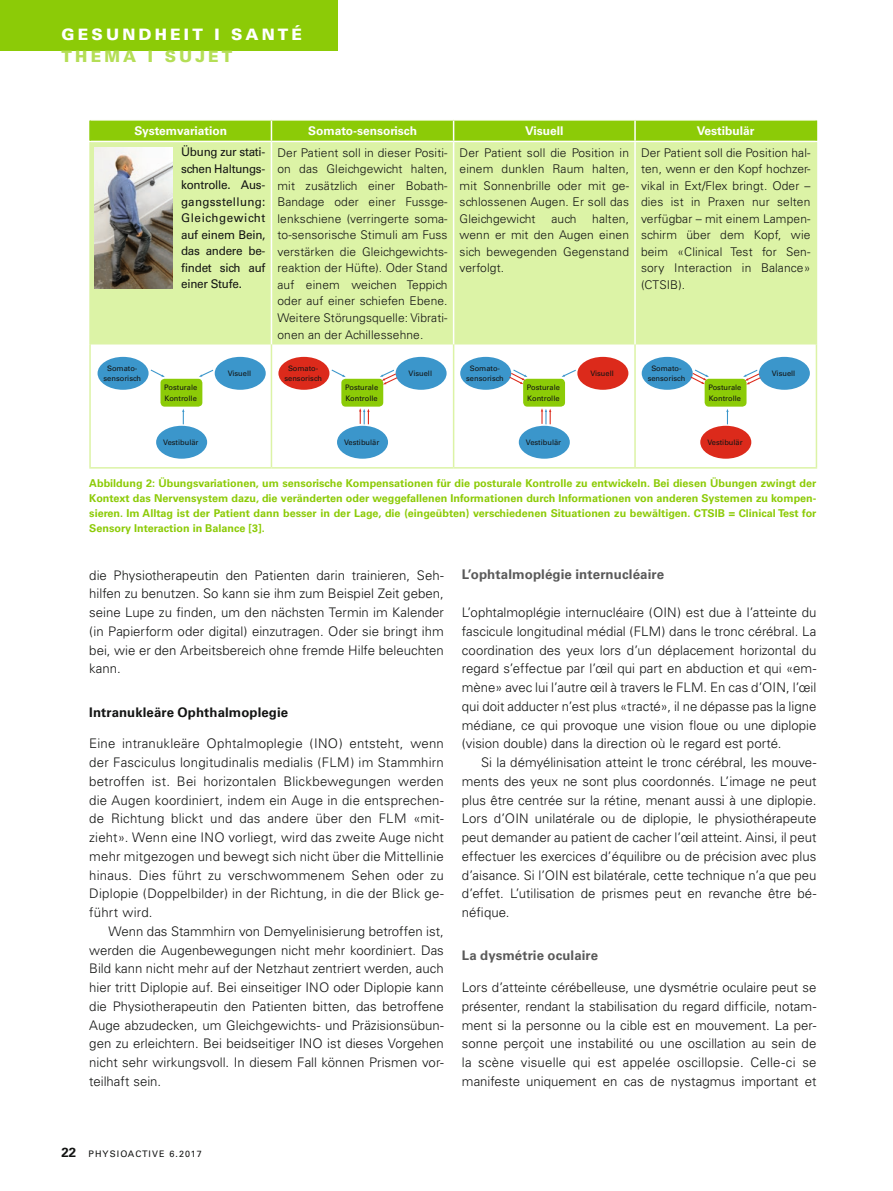
<style>
.page{position:relative;width:893px;height:1191px;background:#fff}
.page>*{position:absolute;margin:0;border:0;box-sizing:border-box;transform-origin:0 0}
.t1{font:900 15.75px "Univers";letter-spacing:.2em;color:#fff}
.t2{font:900 15.75px "Univers";letter-spacing:.2em;color:#b4de56}
.t3{font:700 13.35px "Univers";letter-spacing:.01em;color:#5a5a5a}
.t4{font:300 13.2px/18.8px "Univers";color:#131413;text-align:justify}
.t5{font:700 13.2px "Univers";letter-spacing:.01em;color:#131413}
.t6{font:700 13.2px "Univers";letter-spacing:.01em;color:#5a5a5a}
.t7{font:300 12px/16.5px "Univers";letter-spacing:.01em;color:#131413;text-align:justify}
.t8{font:12px/16.5px "Univers";letter-spacing:-.02em;color:#131413;text-align:justify}
.t9{font:700 12px "Univers";color:#fff}
.t10{font:700 10.8px/15px "Univers";color:#8ccb07;text-align:justify}
.t11{font:9px "Univers";letter-spacing:.12em;color:#131413}
.t12{font:7.5px/10.5px "Univers";color:#131413;text-align:center}
.s1{font-weight:700;font-size:13.2px}
</style>
<div class="page">
<div style="left:0;top:0;width:338px;height:51px;background:#8ccb07"></div>
<div style="left:91px;top:142px;width:725px;height:202px;background:#dcf3a6"></div>
<hr style="left:271px;top:142px;width:1px;height:202px;background:#fff">
<hr style="left:453px;top:142px;width:1px;height:202px;background:#fff">
<hr style="left:634px;top:142px;width:2px;height:202px;background:#fff">
<hr style="left:89px;top:344px;width:2px;height:123px;background:#dcf3a6">
<hr style="left:271px;top:344px;width:1px;height:123px;background:#dcf3a6">
<hr style="left:453px;top:344px;width:1px;height:123px;background:#dcf3a6">
<hr style="left:634px;top:344px;width:2px;height:123px;background:#dcf3a6">
<hr style="left:816px;top:344px;width:1px;height:123px;background:#dcf3a6">
<hr style="left:89px;top:467px;width:182px;height:1px;background:#dcf3a6">
<hr style="left:271px;top:467px;width:183px;height:1px;background:#dcf3a6">
<hr style="left:454px;top:467px;width:181px;height:1px;background:#dcf3a6">
<hr style="left:635px;top:467px;width:182px;height:1px;background:#dcf3a6">
<hr style="left:89px;top:142px;width:2px;height:202px;background:#dcf3a6">
<hr style="left:816px;top:142px;width:1px;height:202px;background:#dcf3a6">
<hr style="left:89px;top:121px;width:2px;height:20px;background:#8ccb07">
<svg style="left:90px;top:120px;width:727px;height:21px;background:#91cd13"></svg>
<div style="left:156px;top:426px;width:51px;height:33px;background:#3b96cb;border-radius:50%"></div>
<div style="left:337px;top:426px;width:51px;height:33px;background:#3b96cb;border-radius:50%"></div>
<div style="left:519px;top:426px;width:51px;height:33px;background:#3b96cb;border-radius:50%"></div>
<div style="left:700px;top:426px;width:51px;height:33px;background:#dc2a1b;border-radius:50%"></div>
<div style="left:98px;top:357px;width:51px;height:33px;background:#3b96cb;border-radius:50%"></div>
<div style="left:278px;top:357px;width:51px;height:33px;background:#dc2a1b;border-radius:50%"></div>
<div style="left:460px;top:357px;width:51px;height:33px;background:#3b96cb;border-radius:50%"></div>
<div style="left:642px;top:357px;width:51px;height:33px;background:#3b96cb;border-radius:50%"></div>
<div style="left:215px;top:357px;width:51px;height:33px;background:#3b96cb;border-radius:50%"></div>
<div style="left:396px;top:357px;width:51px;height:33px;background:#3b96cb;border-radius:50%"></div>
<div style="left:577px;top:357px;width:51px;height:33px;background:#dc2a1b;border-radius:50%"></div>
<div style="left:759px;top:357px;width:51px;height:33px;background:#3b96cb;border-radius:50%"></div>
<div style="left:160px;top:379px;width:42px;height:27px;background:#8ccb07;border-radius:4px"></div>
<div style="left:341px;top:379px;width:42px;height:27px;background:#8ccb07;border-radius:4px"></div>
<div style="left:523px;top:379px;width:42px;height:27px;background:#8ccb07;border-radius:4px"></div>
<div style="left:705px;top:379px;width:41px;height:27px;background:#8ccb07;border-radius:4px"></div>
<svg style="left:151px;top:369px;width:14px;height:8px"></svg>
<svg style="left:331px;top:369px;width:15px;height:8px"></svg>
<svg style="left:182px;top:409px;width:2px;height:15px"></svg>
<svg style="left:726px;top:409px;width:3px;height:15px"></svg>
<svg style="left:509px;top:369px;width:18px;height:15px"></svg>
<svg style="left:691px;top:369px;width:18px;height:15px"></svg>
<svg style="left:199px;top:370px;width:14px;height:7px"></svg>
<svg style="left:380px;top:370px;width:17px;height:14px"></svg>
<svg style="left:562px;top:370px;width:14px;height:7px"></svg>
<svg style="left:743px;top:370px;width:17px;height:14px"></svg>
<svg style="left:359px;top:408px;width:11px;height:16px"></svg>
<svg style="left:541px;top:408px;width:10px;height:16px"></svg>
<img style="left:94px;top:148px;width:79px;height:141px">
<p class="t1" style="left:62px;top:25px;width:242px">GESUNDHEIT I SANTÉ</p>
<p class="t2" style="left:62px;top:47px;width:172px">THEMA I SUJET</p>
<p class="t9" style="left:134px;top:124px;width:94px">Systemvariation</p>
<p class="t9" style="left:308px;top:124px;width:111px">Somato-sensorisch</p>
<p class="t9" style="left:525px;top:124px;width:40px">Visuell</p>
<p class="t9" style="left:697px;top:124px;width:59px">Vestibulär</p>
<p class="t8" style="left:181px;top:144px;width:86px">Übung zur stati&shy;schen Haltungs&shy;kontrolle. Aus&shy;gangsstellung:<br>Gleichgewicht auf einem Bein, das andere be&shy;findet sich auf einer Stufe.</p>
<p class="t7" style="left:277px;top:144px;width:172px">Der Patient soll in dieser Positi&shy;on das Gleichgewicht halten, mit zusätzlich einer Bobath-Bandage oder einer Fussge&shy;lenkschiene (verringerte soma&shy;to-sensorische Stimuli am Fuss verstärken die Gleichgewichts&shy;reaktion der Hüfte). Oder Stand auf einem weichen Teppich oder auf einer schiefen Ebene.<br>Weitere Störungsquelle: Vibrati&shy;onen an der Achillessehne.</p>
<p class="t7" style="left:460px;top:144px;width:171px">Der Patient soll die Position in einem dunklen Raum halten, mit Sonnenbrille oder mit ge&shy;schlossenen Augen. Er soll das Gleichgewicht</p>
<p class="t7" style="left:641px;top:144px;width:171px;text-align:left">Der Patient soll die Position hal&shy;ten, wenn er den Kopf hochzer&shy;vikal in Ext/Flex bringt. Oder – dies ist in Praxen nur selten verfügbar – mit einem Lampen&shy;schirm über dem Kopf, wie beim «Clinical Test for Sen-- sory Interaction in Balance» (CTSIB).</p>
<p class="t7" style="left:460px;top:210px;width:171px;text-indent:133px">halten, wenn er mit den Augen einen sich bewegenden Gegenstand verfolgt.</p>
<p class="t7" style="left:551px;top:210px;width:27px">auch</p>
<p class="t12" style="left:104px;top:363px;width:39px">Somato&shy;sensorisch</p>
<p class="t12" style="left:284px;top:363px;width:39px">Somato&shy;sensorisch</p>
<p class="t12" style="left:466px;top:363px;width:39px">Somato&shy;sensorisch</p>
<p class="t12" style="left:648px;top:363px;width:39px">Somato&shy;sensorisch</p>
<p class="t12" style="left:228px;top:368px;width:25px">Visuell</p>
<p class="t12" style="left:409px;top:368px;width:25px">Visuell</p>
<p class="t12" style="left:590px;top:368px;width:25px">Visuell</p>
<p class="t12" style="left:772px;top:368px;width:25px">Visuell</p>
<p class="t12" style="left:164px;top:382px;width:35px;text-align:left">Posturale<br>Kontrolle</p>
<p class="t12" style="left:345px;top:382px;width:35px;text-align:left">Posturale<br>Kontrolle</p>
<p class="t12" style="left:527px;top:382px;width:35px;text-align:left">Posturale<br>Kontrolle</p>
<p class="t12" style="left:708px;top:382px;width:35px;text-align:left">Posturale<br>Kontrolle</p>
<p class="t12" style="left:163px;top:437px;width:37px">Vestibulär</p>
<p class="t12" style="left:344px;top:437px;width:37px">Vestibulär</p>
<p class="t12" style="left:526px;top:437px;width:37px">Vestibulär</p>
<p class="t12" style="left:707px;top:437px;width:37px">Vestibulär</p>
<p class="t10" style="left:89px;top:476px;width:729px">Abbildung 2: Übungsvariationen, um sensorische Kompensationen für die posturale Kontrolle zu entwickeln. Bei diesen Übungen zwingt der Kontext das Nervensystem dazu, die veränderten oder weggefallenen Informationen durch Informationen von anderen Systemen zu kompen&shy;sieren. Im Alltag ist der Patient dann besser in der Lage, die (eingeübten) verschiedenen Situationen zu bewältigen. CTSIB = Clinical Test for Sensory Interaction in Balance [3].</p>
<p class="t4" style="left:89px;top:565px;width:356px">die Physiotherapeutin den Patienten darin trainieren, Seh&shy;hilfen zu benutzen. So kann sie ihm zum Beispiel Zeit geben, seine Lupe zu finden, um den nächsten Termin im Kalender (in Papierform oder digital) einzutragen. Oder sie bringt ihm bei, wie er den Arbeitsbereich ohne fremde Hilfe beleuchten kann.</p>
<p class="t5" style="left:89px;top:704px;width:200px">Intranukleäre Ophthalmoplegie</p>
<p class="t4" style="left:89px;top:734px;width:356px">Eine intranukleäre Ophtalmoplegie (INO) entsteht, wenn der Fasciculus longitudinalis medialis (FLM) im Stammhirn betroffen ist. Bei horizontalen Blickbewegungen werden die Augen koordiniert, indem ein Auge in die entsprechen&shy;de Richtung blickt und das andere über den FLM «mit&shy;zieht». Wenn eine INO vorliegt, wird das zweite Auge nicht mehr mitgezogen und bewegt sich nicht über die Mittellinie hinaus. Dies führt zu verschwommenem Sehen oder zu Diplopie (Doppelbilder) in der Richtung, in die der Blick ge&shy;führt wird.</p>
<p class="t4" style="left:89px;top:922px;width:356px;text-indent:19px">Wenn das Stammhirn von Demyelinisierung betroffen ist, werden die Augenbewegungen nicht mehr koordiniert. Das Bild kann nicht mehr auf der Netzhaut zentriert werden, auch hier tritt Diplopie auf. Bei einseitiger INO oder Diplopie kann die Physiotherapeutin den Patienten bitten, das betroffene Auge abzudecken, um Gleichgewichts- und Präzisionsübun&shy;gen zu erleichtern. Bei beidseitiger INO ist dieses Vorgehen nicht sehr wirkungsvoll. In diesem Fall können Prismen vor&shy;teilhaft sein.</p>
<p class="t3" style="left:462px;top:566px;width:204px">L’ophtalmoplégie internucléaire</p>
<p class="t4" style="left:462px;top:603px;width:356px">L’ophtalmoplégie internucléaire (OIN) est due à l’atteinte du fascicule longitudinal médial (FLM) dans le tronc cérébral. La coordination des yeux lors d’un déplacement horizontal du regard s’effectue par l’œil qui part en abduction et qui «em&shy;mène» avec lui l’autre œil à travers le FLM. En cas d’OIN, l’œil qui doit adducter n’est plus «tracté», il ne dépasse pas la ligne médiane, ce qui provoque une vision floue ou une diplopie (vision double) dans la direction où le regard est porté.</p>
<p class="t4" style="left:462px;top:753px;width:356px;text-indent:19px">Si la démyélinisation atteint le tronc cérébral, les mouve&shy;ments des yeux ne sont plus coordonnés. L’image ne peut plus être centrée sur la rétine, menant aussi à une diplopie.<br>Lors d’OIN unilatérale ou de diplopie, le physiothérapeute peut demander au patient de cacher l’œil atteint. Ainsi, il peut effectuer les exercices d’équilibre ou de précision avec plus d’aisance. Si l’OIN est bilatérale, cette technique n’a que peu d’effet. L’utilisation de prismes peut en revanche être bé&shy;néfique.</p>
<p class="t6" style="left:462px;top:948px;width:138px">La dysmétrie oculaire</p>
<p class="t4" style="left:462px;top:978px;width:356px">Lors d’atteinte cérébelleuse, une dysmétrie oculaire peut se présenter, rendant la stabilisation du regard difficile, notam&shy;ment si la personne ou la cible est en mouvement. La per&shy;sonne perçoit une instabilité ou une oscillation au sein de la scène visuelle qui est appelée oscillopsie. Celle-ci se manifeste uniquement en cas de nystagmus important et</p>
<p class="t11" style="left:62px;top:1148px;width:142px"><span class="s1">22</span> PHYSIOACTIVE 6.2017</p>
</div>
